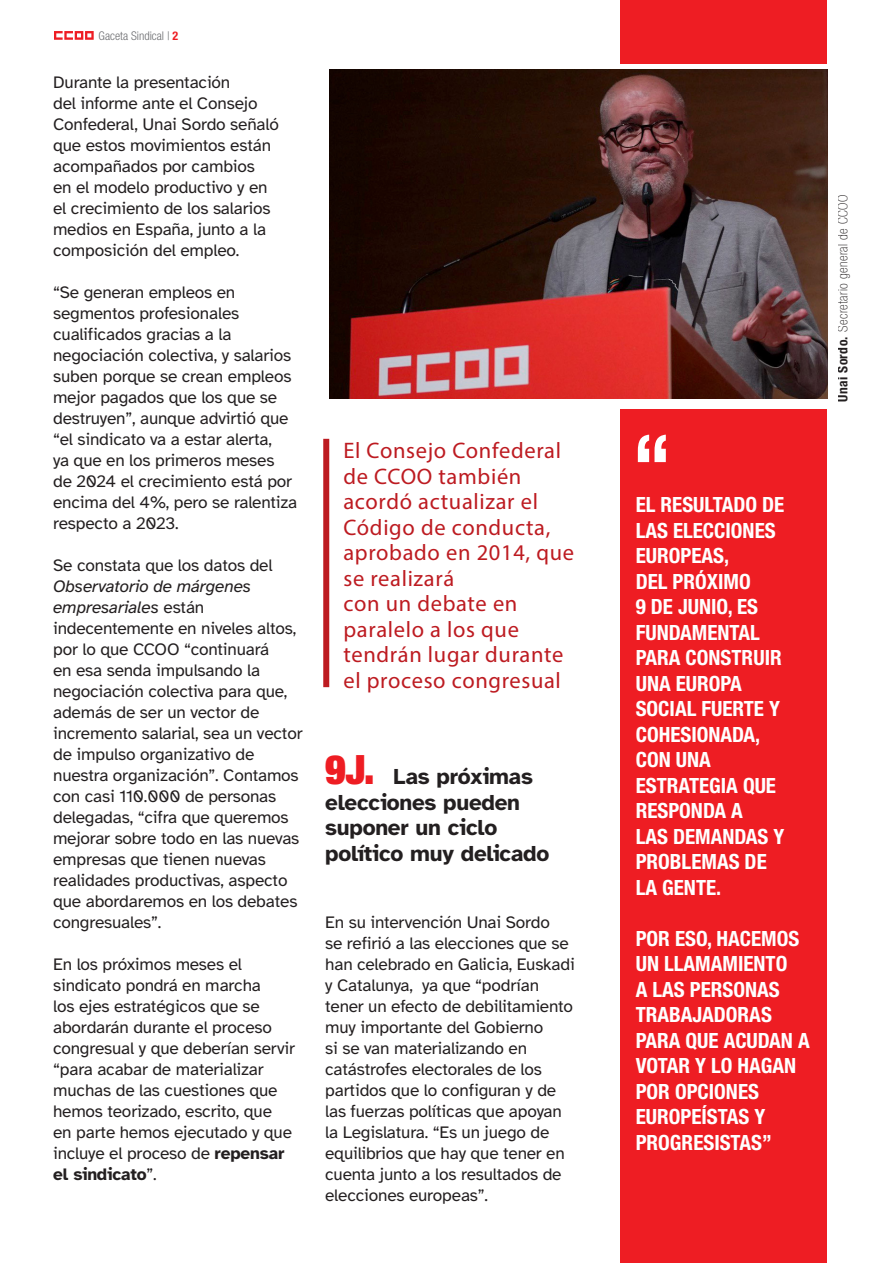
<style>
.page{position:relative;width:893px;height:1263px;background:#fff}
.page>*{position:absolute;margin:0;border:0;box-sizing:border-box;transform-origin:0 0}
.t1{font:22.5px/25.5px "Myriad Pro";letter-spacing:.03em;color:#bd1b21}
.t2{font:700 22.5px/25.5px "Atkinson Hyperlegible";letter-spacing:-.01em;color:#231f20}
.t3{font:700 condensed 21px/25.5px "Helvetica Neue LT Std";color:#fff}
.t4{font:17.25px/21px "Atkinson Hyperlegible";letter-spacing:-.01em;color:#231f20}
.t5{font:100 condensed 13.5px "Helvetica Neue LT Std";letter-spacing:.03em;color:#231f20}
.t6{font:300 condensed 12px "Helvetica Neue LT Std";color:#6c6d70}
.s1{font-weight:700;color:#ee1d23}
.s2{font-style:italic}
.s3{font-weight:700}
.s4{font-family:"Helvetica Neue";font-weight:900;font-stretch:expanded;font-size:40.5px;color:#ee1d23}
</style>
<div class="page">
<svg style="left:54px;top:31px;width:40px;height:9px"></svg>
<div style="left:621px;top:0;width:206px;height:1263px;background:#ee1d23"></div>
<div style="left:323px;top:439px;width:6px;height:248px;background:#bd1b21"></div>
<div style="left:611px;top:64px;width:227px;height:344px;background:#fff"></div>
<img style="left:329px;top:70px;width:499px;height:329px">
<svg style="left:638px;top:435px;width:28px;height:27px"></svg>
<p class="t6" style="left:99px;top:28px;width:81px">Gaceta Sindical | <span class="s1">2</span></p>
<p class="t4" style="left:53px;top:72px;width:227px">Durante la presentación<br>del informe ante el Consejo<br>Confederal, Unai Sordo señaló que estos movimientos están acompañados por cambios<br>en el modelo productivo y en el crecimiento de los salarios medios en España, junto a la composición del empleo.</p>
<p class="t4" style="left:53px;top:282px;width:246px">“Se generan empleos en segmentos profesionales cualificados gracias a la negociación colectiva, y salarios suben porque se crean empleos mejor pagados que los que se destruyen”, aunque advirtió que “el sindicato va a estar alerta,<br>ya que en los primeros meses de 2024 el crecimiento está por encima del 4%, pero se ralentiza respecto a 2023.</p>
<p class="t4" style="left:53px;top:555px;width:251px">Se constata que los datos del<br><span class="s2">Observatorio de márgenes empresariales</span> están indecentemente en niveles altos, por lo que CCOO “continuará<br>en esa senda impulsando la negociación colectiva para que, además de ser un vector de incremento salarial, sea un vector de impulso organizativo de nuestra organización”. Contamos con casi 110.000 de personas delegadas, “cifra que queremos mejorar sobre todo en las nuevas empresas que tienen nuevas realidades productivas, aspecto que abordaremos en los debates congresuales”.</p>
<p class="t4" style="left:53px;top:954px;width:243px">En los próximos meses el sindicato pondrá en marcha<br>los ejes estratégicos que se abordarán durante el proceso congresual y que deberían servir “para acabar de materializar muchas de las cuestiones que hemos teorizado, escrito, que<br>en parte hemos ejecutado y que incluye el proceso de <span class="s3">repensar el sindicato</span>”.</p>
<p class="t1" style="left:343px;top:438px;width:219px">El Consejo Confederal</p>
<p class="t1" style="left:343px;top:463px;width:232px">de CCOO también acordó actualizar el<br>Código de conducta, aprobado en 2014, que se realizará</p>
<p class="t1" style="left:343px;top:591px;width:222px">con un debate en paralelo a los que tendrán lugar durante</p>
<p class="t1" style="left:343px;top:667px;width:219px">el proceso congresual</p>
<p class="t2" style="left:325px;top:764px;width:226px"><span class="s4">9J.</span> Las próximas elecciones pueden suponer un ciclo político muy delicado</p>
<p class="t4" style="left:325px;top:912px;width:251px">En su intervención Unai Sordo<br>se refirió a las elecciones que se han celebrado en Galicia, Euskadi y Catalunya, ya que “podrían tener un efecto de debilitamiento muy importante del Gobierno<br>si se van materializando en catástrofes electorales de los partidos que lo configuran y de las fuerzas políticas que apoyan la Legislatura. “Es un juego de equilibrios que hay que tener en cuenta junto a los resultados de elecciones europeas”.</p>
<p class="t5" style="left:835px;top:402px;width:208px;rotate:-90deg"><span class="s3">Unai Sordo.</span> Secretario general de CCOO</p>
<p class="t3" style="left:636px;top:492px;width:150px">EL RESULTADO DE<br>LAS ELECCIONES<br>EUROPEAS,<br>DEL PRÓXIMO<br>9 DE JUNIO, ES<br>FUNDAMENTAL<br>PARA CONSTRUIR<br>UNA EUROPA<br>SOCIAL FUERTE Y<br>COHESIONADA,</p>
<p class="t3" style="left:636px;top:747px;width:142px">CON UNA<br>ESTRATEGIA QUE<br>RESPONDA A</p>
<p class="t3" style="left:636px;top:823px;width:150px">LAS DEMANDAS Y<br>PROBLEMAS DE</p>
<p class="t3" style="left:636px;top:874px;width:87px">LA GENTE.</p>
<p class="t3" style="left:636px;top:925px;width:165px">POR ESO, HACEMOS<br>UN LLAMAMIENTO<br>A LAS PERSONAS<br>TRABAJADORAS</p>
<p class="t3" style="left:636px;top:1027px;width:175px">PARA QUE ACUDAN A<br>VOTAR Y LO HAGAN<br>POR OPCIONES<br>EUROPEÍSTAS Y<br>PROGRESISTAS”</p>
</div>
